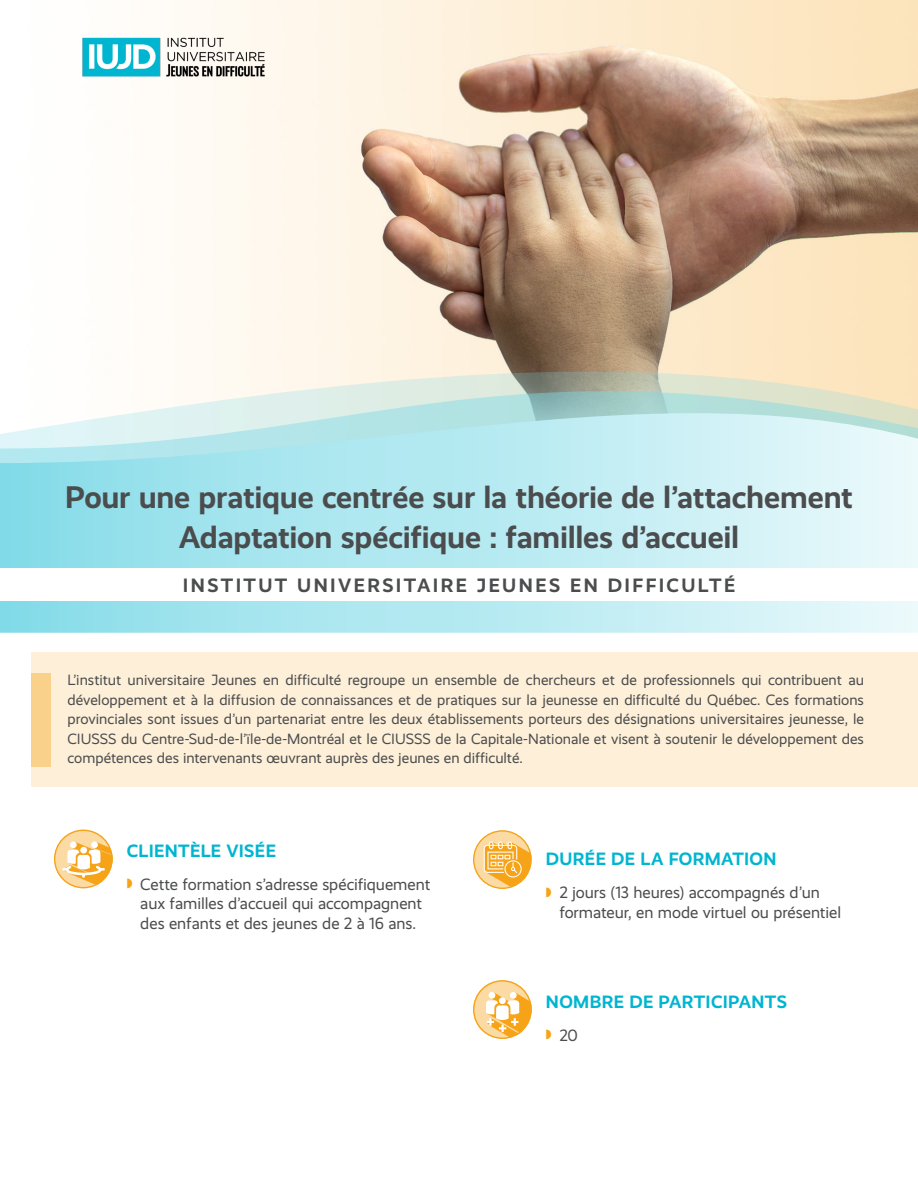
<style>
.page{position:relative;width:918px;height:1188px;background:#fff}
.page>*{position:absolute;margin:0;border:0;box-sizing:border-box;transform-origin:0 0}
.t1{font:700 31.5px/40.5px "Realist";letter-spacing:-.005em;color:#4b4c4d;text-align:center}
.t2{font:700 19.5px "Realist";letter-spacing:.12em;color:#4b4c4d}
.titre_filet_no{font:700 18px "Realist";letter-spacing:.015em;color:#00b5d0}
.t3{font:16.5px/19.5px "Realist";color:#4b4c4d;text-align:center}
.t4{font:15px/19.5px "Realist";color:#4b4c4d;text-align:justify}
.s1{color:#f6a318}
</style>
<div class="page">
<img style="left:174px;top:0;width:744px;height:370px">
<svg style="left:174px;top:370px;width:744px;height:20px;background:#e1ddc9"></svg>
<svg style="left:135px;top:390px;width:783px;height:23px;background:#cde2d8"></svg>
<svg style="left:0;top:413px;width:918px;height:220px;background:#bbeaf1"></svg>
<div style="left:31px;top:652px;width:887px;height:134px;background:#fdefd8"></div>
<div style="left:31px;top:673px;width:20px;height:94px;background:#fad18b"></div>
<svg style="left:54px;top:830px;width:59px;height:58px"></svg>
<svg style="left:61px;top:842px;width:52px;height:43px"></svg>
<div style="left:54px;top:830px;width:59px;height:58px;border:1px solid #f6a318;border-radius:50%"></div>
<svg style="left:473px;top:980px;width:59px;height:59px"></svg>
<div style="left:473px;top:980px;width:59px;height:59px;border:1px solid #f6a318;border-radius:50%"></div>
<svg style="left:486px;top:992px;width:46px;height:46px"></svg>
<svg style="left:474px;top:831px;width:57px;height:57px"></svg>
<div style="left:473px;top:830px;width:59px;height:59px;border:1px solid #f6a318;border-radius:50%"></div>
<svg style="left:484px;top:842px;width:48px;height:45px;background:#f8c267"></svg>
<div style="left:0;top:569px;width:918px;height:32px;background:#fff"></div>
<img style="left:82px;top:0;width:220px;height:108px">
<p class="t1" style="left:65px;top:477px;width:789px">Pour une pratique centrée sur la théorie de l’attachement<br>Adaptation spécifique : familles d’accueil</p>
<p class="t2" style="left:183px;top:574px;width:554px">INSTITUT UNIVERSITAIRE JEUNES EN DIFFICULTÉ</p>
<p class="t4" style="left:68px;top:671px;width:798px">L’institut universitaire Jeunes en difficulté regroupe un ensemble de chercheurs et de professionnels qui contribuent au développement et à la diffusion de connaissances et de pratiques sur la jeunesse en difficulté du Québec. Ces formations provinciales sont issues d’un partenariat entre les deux établissements porteurs des désignations universitaires jeunesse, le CIUSSS du Centre-Sud-de-l’ïle-de-Montréal et le CIUSSS de la Capitale-Nationale et visent à soutenir le développement des compétences des intervenants oeuvrant auprès des jeunes en difficulté.</p>
<p class="titre_filet_no" style="left:127px;top:840px;width:151px">CLIENTÈLE VISÉE</p>
<p class="t3" style="left:127px;top:875px;width:305px"><span class="s1">◗</span> Cette formation s’adresse spécifiquement aux familles d’accueil qui accompagnent des enfants et des jeunes de 2 à 16 ans.</p>
<p class="titre_filet_no" style="left:546px;top:849px;width:232px">DURÉE DE LA FORMATION</p>
<p class="t3" style="left:559px;top:883px;width:283px;text-align:left;text-indent:-14px"><span class="s1">◗</span> 2 jours (13 heures) accompagnés d’un formateur, en mode virtuel ou présentiel</p>
<p class="titre_filet_no" style="left:546px;top:991px;width:243px">NOMBRE DE PARTICIPANTS</p>
<p class="t3" style="left:546px;top:1025px;width:34px"><span class="s1">◗</span> 20</p>
</div>
